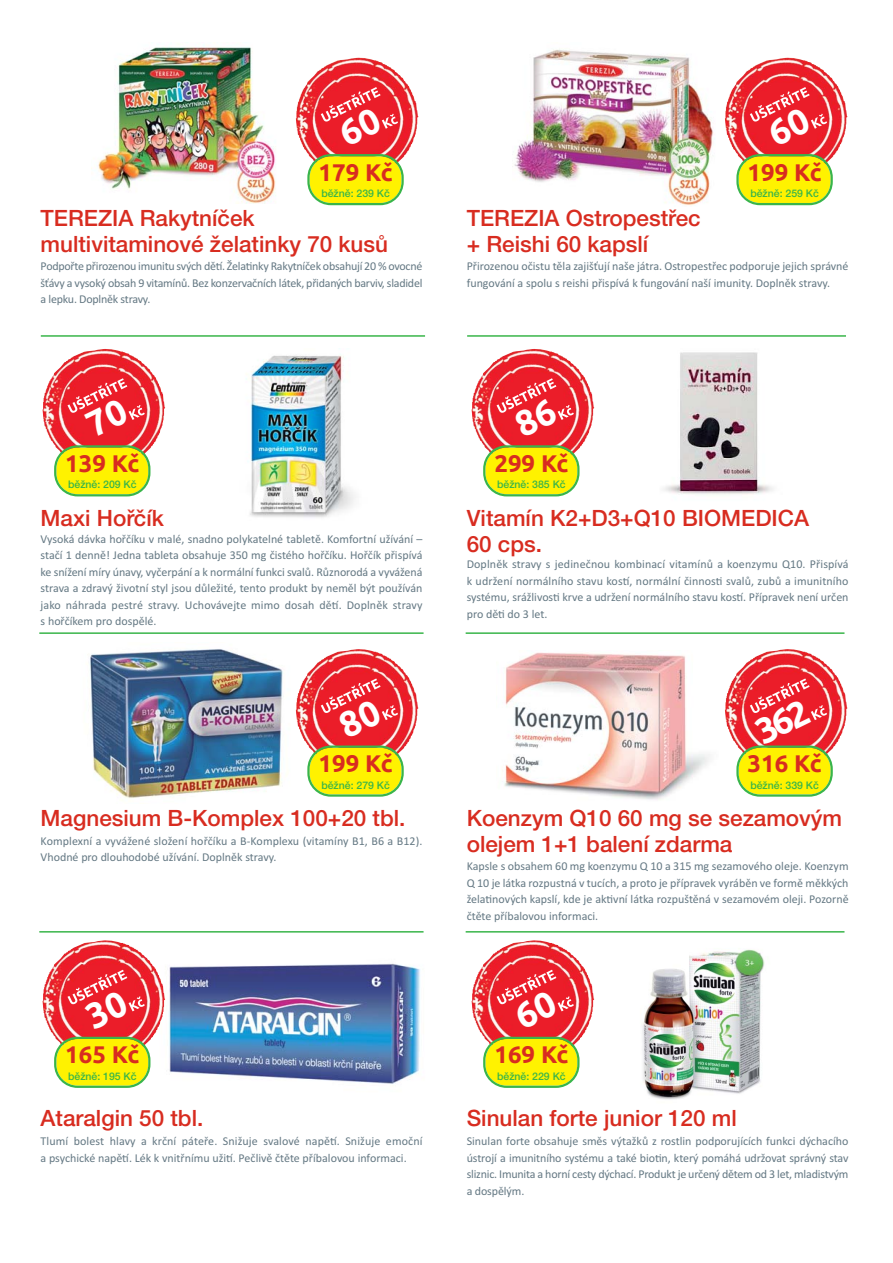
<style>
.page{position:relative;width:893px;height:1263px;background:#fff}
.page>*{position:absolute;margin:0;border:0;box-sizing:border-box;transform-origin:0 0}
.t1{font:700 24px "Ubuntu";color:#d82c20}
.t2{font:500 22.5px/25.5px "Helvetica Neue CE";color:#d82c20}
.t3{font:12px/16.5px "Calibri";color:#647883;text-align:justify}
.t4{font:500 10.5px "Helvetica Neue CE";color:#39b54a}
</style>
<div class="page">
<img style="left:642px;top:949px;width:123px;height:151px">
<img style="left:98px;top:45px;width:178px;height:158px">
<img style="left:514px;top:49px;width:199px;height:157px">
<img style="left:246px;top:354px;width:110px;height:164px">
<img style="left:664px;top:352px;width:109px;height:143px">
<img style="left:90px;top:649px;width:206px;height:149px">
<img style="left:502px;top:652px;width:208px;height:148px">
<img style="left:165px;top:963px;width:255px;height:121px">
<hr style="left:41px;top:335px;width:384px;height:2px;background:#39b54a">
<hr style="left:467px;top:335px;width:379px;height:2px;background:#39b54a">
<hr style="left:39px;top:632px;width:385px;height:2px;background:#39b54a">
<hr style="left:466px;top:632px;width:378px;height:2px;background:#39b54a">
<hr style="left:39px;top:931px;width:385px;height:1px;background:#39b54a">
<hr style="left:466px;top:931px;width:378px;height:1px;background:#39b54a">
<img style="left:296px;top:57px;width:123px;height:100px">
<svg style="left:307px;top:154px;width:97px;height:51px;background:#e8e61e"></svg>
<img style="left:725px;top:57px;width:123px;height:100px">
<svg style="left:736px;top:154px;width:97px;height:51px;background:#e8e61e"></svg>
<img style="left:43px;top:349px;width:122px;height:121px">
<svg style="left:54px;top:445px;width:96px;height:51px;background:#e8e61c"></svg>
<img style="left:472px;top:349px;width:122px;height:121px">
<svg style="left:483px;top:445px;width:96px;height:51px;background:#e8e61c"></svg>
<img style="left:296px;top:649px;width:123px;height:99px">
<svg style="left:307px;top:745px;width:97px;height:52px;background:#e8e521"></svg>
<img style="left:725px;top:649px;width:123px;height:99px">
<img style="left:43px;top:940px;width:122px;height:122px">
<svg style="left:54px;top:1037px;width:96px;height:51px;background:#e8e71d"></svg>
<img style="left:472px;top:940px;width:122px;height:122px">
<svg style="left:483px;top:1037px;width:96px;height:51px;background:#e8e71d"></svg>
<svg style="left:321px;top:87px;width:77px;height:60px;background:#ec343e"></svg>
<svg style="left:750px;top:87px;width:77px;height:60px;background:#ec343e"></svg>
<svg style="left:68px;top:378px;width:77px;height:60px;background:#ec343e"></svg>
<svg style="left:497px;top:378px;width:77px;height:60px;background:#ec343e"></svg>
<svg style="left:321px;top:678px;width:77px;height:60px;background:#ec343e"></svg>
<svg style="left:736px;top:678px;width:97px;height:119px;background:#ea8333"></svg>
<svg style="left:68px;top:970px;width:77px;height:60px;background:#ec343e"></svg>
<svg style="left:497px;top:970px;width:77px;height:59px;background:#ec343e"></svg>
<h1 class="t1" style="left:319px;top:158px;width:76px">179 Kč</h1>
<p class="t4" style="left:321px;top:190px;width:70px">běžně: 239 Kč</p>
<h2 class="t2" style="left:41px;top:208px;width:349px">TEREZIA Rakytníček multivitaminové želatinky 70 kusů</h2>
<p class="t3" style="left:41px;top:259px;width:383px">Podpořte přirozenou imunitu svých dětí. Želatinky Rakytníček obsahují 20 % ovocné šťávy a vysoký obsah 9 vitamínů. Bez konzervačních látek, přidaných barviv, sladidel a lepku. Doplněk stravy.</p>
<h1 class="t1" style="left:748px;top:158px;width:76px">199 Kč</h1>
<p class="t4" style="left:750px;top:190px;width:70px">běžně: 259 Kč</p>
<h2 class="t2" style="left:467px;top:208px;width:236px">TEREZIA Ostropestřec + Reishi 60 kapslí</h2>
<p class="t3" style="left:467px;top:259px;width:383px">Přirozenou očistu těla zajišťují naše játra. Ostropestřec podporuje jejich správné fungování a spolu s reishi přispívá k fungování naší imunity. Doplněk stravy.</p>
<h1 class="t1" style="left:65px;top:449px;width:76px">139 Kč</h1>
<p class="t4" style="left:68px;top:481px;width:70px">běžně: 209 Kč</p>
<h2 class="t2" style="left:41px;top:508px;width:125px">Maxi Hořčík</h2>
<p class="t3" style="left:41px;top:531px;width:383px">Vysoká dávka hořčíku v malé, snadno polykatelné tabletě. Komfortní užívání – stačí 1 denně! Jedna tableta obsahuje 350 mg čistého hořčíku. Hořčík přispívá ke snížení míry únavy, vyčerpání a k normální funkci svalů. Různorodá a vyvážená strava a zdravý životní styl jsou důležité, tento produkt by neměl být používán jako náhrada pestré stravy. Uchovávejte mimo dosah dětí. Doplněk stravy s hořčíkem pro dospělé.</p>
<h1 class="t1" style="left:494px;top:449px;width:76px">299 Kč</h1>
<p class="t4" style="left:497px;top:481px;width:70px">běžně: 385 Kč</p>
<h2 class="t2" style="left:467px;top:508px;width:344px">Vitamín K2+D3+Q10 BIOMEDICA<br>60 cps.</h2>
<p class="t3" style="left:467px;top:557px;width:383px">Doplněk stravy s jedinečnou kombinací vitamínů a koenzymu Q10. Přispívá k udržení normálního stavu kostí, normální činnosti svalů, zubů a imunitního systému, srážlivosti krve a udržení normálního stavu kostí. Přípravek není určen pro děti do 3 let.</p>
<h1 class="t1" style="left:319px;top:750px;width:76px">199 Kč</h1>
<p class="t4" style="left:321px;top:781px;width:70px">běžně: 279 Kč</p>
<h2 class="t2" style="left:41px;top:808px;width:366px">Magnesium B-Komplex 100+20 tbl.</h2>
<p class="t3" style="left:41px;top:834px;width:383px">Komplexní a vyvážené složení hořčíku a B-Komplexu (vitamíny B1, B6 a B12).<br>Vhodné pro dlouhodobé užívání. Doplněk stravy.</p>
<h1 class="t1" style="left:748px;top:750px;width:76px">316 Kč</h1>
<p class="t4" style="left:750px;top:781px;width:70px">běžně: 339 Kč</p>
<h2 class="t2" style="left:467px;top:808px;width:377px">Koenzym Q10 60 mg se sezamovým olejem 1+1 balení zdarma</h2>
<p class="t3" style="left:467px;top:859px;width:383px">Kapsle s obsahem 60 mg koenzymu Q 10 a 315 mg sezamového oleje. Koenzym Q 10 je látka rozpustná v tucích, a proto je přípravek vyráběn ve formě měkkých želatinových kapslí, kde je aktivní látka rozpuštěná v sezamovém oleji. Pozorně čtěte příbalovou informaci.</p>
<h1 class="t1" style="left:65px;top:1041px;width:76px">165 Kč</h1>
<p class="t4" style="left:68px;top:1072px;width:70px">běžně: 195 Kč</p>
<h2 class="t2" style="left:41px;top:1108px;width:164px">Ataralgin 50 tbl.</h2>
<p class="t3" style="left:41px;top:1134px;width:383px">Tlumí bolest hlavy a krční páteře. Snižuje svalové napětí. Snižuje emoční a psychické napětí. Lék k vnitřnímu užití. Pečlivě čtěte příbalovou informaci.</p>
<h1 class="t1" style="left:494px;top:1041px;width:76px">169 Kč</h1>
<p class="t4" style="left:497px;top:1072px;width:70px">běžně: 229 Kč</p>
<h2 class="t2" style="left:467px;top:1108px;width:272px">Sinulan forte junior 120 ml</h2>
<p class="t3" style="left:467px;top:1134px;width:383px">Sinulan forte obsahuje směs výtažků z rostlin podporujících funkci dýchacího ústrojí a imunitního systému a také biotin, který pomáhá udržovat správný stav sliznic. Imunita a horní cesty dýchací. Produkt je určený dětem od 3 let, mladistvým a dospělým.</p>
</div>
